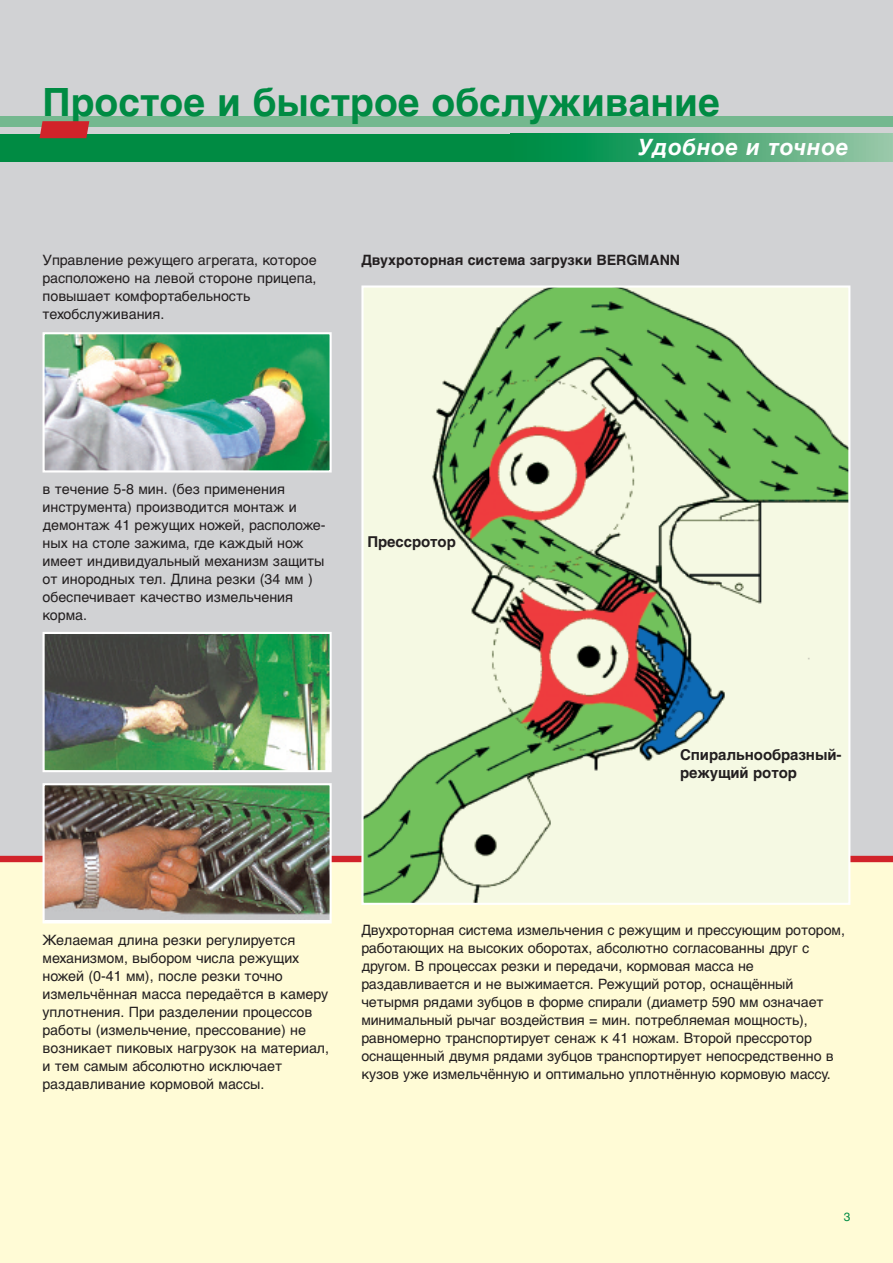
<style>
.page{position:relative;width:893px;height:1263px;background:#fff}
.page>*{position:absolute;margin:0;border:0;box-sizing:border-box;transform-origin:0 0}
.t1{font:700 39px "Helvetica Cyr";color:#008b43}
.t2{font:22.5px "Helvetica Cyr Bold Inclined";letter-spacing:.03em;color:#fff}
.t3{font:700 15px/18px "Helvetica Cyr";letter-spacing:-.005em;color:#231f20}
.t4{font:14.25px/18px "Helvetica Cyr Upright";letter-spacing:-.005em;color:#231f20}
.t5{font:700 14.25px "Helvetica Cyr";color:#231f20}
.t6{font:12px "Helvetica Cyr Upright";color:#008b43}
</style>
<div class="page">
<div style="left:0;top:0;width:893px;height:859px;background:#d1d2d4"></div>
<div style="left:0;top:116px;width:893px;height:11px;background:#74b88f"></div>
<div style="left:510px;top:134px;width:383px;height:28px;background:linear-gradient(to right,#00883d,#99c6a6)"></div>
<div style="left:0;top:134px;width:510px;height:28px;background:#008b43"></div>
<div style="left:0;top:859px;width:893px;height:404px;background:#fffbd6"></div>
<div style="left:0;top:856px;width:893px;height:6px;background:#d1232a"></div>
<svg style="left:40px;top:121px;width:49px;height:17px"></svg>
<img style="left:364px;top:288px;width:483px;height:614px">
<div style="left:361px;top:285px;width:489px;height:620px;border:2px solid #fff"></div>
<img style="left:46px;top:335px;width:283px;height:134px">
<div style="left:43px;top:332px;width:289px;height:140px;border:2px solid #fff"></div>
<img style="left:46px;top:635px;width:283px;height:134px">
<div style="left:43px;top:632px;width:289px;height:140px;border:2px solid #fff"></div>
<img style="left:46px;top:786px;width:283px;height:134px">
<div style="left:43px;top:783px;width:289px;height:140px;border:2px solid #fff"></div>
<svg style="left:892px;top:134px;width:1px;height:28px"></svg>
<h1 class="t1" style="left:43px;top:88px;width:679px">Простое и быстрое обслуживание</h1>
<h2 class="t2" style="left:638px;top:139px;width:212px">Удобное и точное</h2>
<p class="t4" style="left:43px;top:253px;width:276px">Управление режущего агрегата, которое расположено на левой стороне прицепа, повышает комфортабельность техобслуживания.</p>
<p class="t5" style="left:361px;top:255px;width:320px">Двухроторная система зaгрузки BERGMANN</p>
<p class="t4" style="left:43px;top:481px;width:285px">в течение 5-8 мин. (без применения инструмента) производится монтаж и демонтаж 41 режущих ножей, расположе&shy;ных на столе зажима, где каждый нож имеет индивидуальный механизм защиты от инородных тел. Длина резки (34 мм ) обеспечивает качество измельчения корма.</p>
<p class="t3" style="left:367px;top:535px;width:90px">Прессротор</p>
<p class="t3" style="left:680px;top:747px;width:163px">Спиральнообразный&shy;режущий ротор</p>
<p class="t4" style="left:43px;top:932px;width:288px">Желаемая длина резки регулируется механизмом, выбором числа режущих ножей (0-41 мм), после резки точно измельчённая масса передаётся в камеру уплотнения. При разделении процессов работы (измельчение, прессование) не возникает пиковых нагрузок на материал, и тем самым абсолютно исключает раздавливание кормовой массы.</p>
<p class="t4" style="left:361px;top:922px;width:485px">Двухроторная система измельчения с режущим и прессующим ротором, работающих на высоких оборотах, абсолютно согласованны друг с другом. В процессах резки и передачи, кормовая масса не раздавливается и не выжимается. Режущий ротор, оснащённый четырмя рядами зубцов в форме спирали (диаметр 590 мм означает минимальный рычаг воздействия = мин. потребляемая мощность), равномерно транспортирует сенаж к 41 ножам. Второй прессротор оснащенный двумя рядами зубцов транспортирует непосредственно в кузов уже измельчённую и оптимально уплотнённую кормовую массу.</p>
<p class="t6" style="left:844px;top:1212px;width:8px">3</p>
</div>
